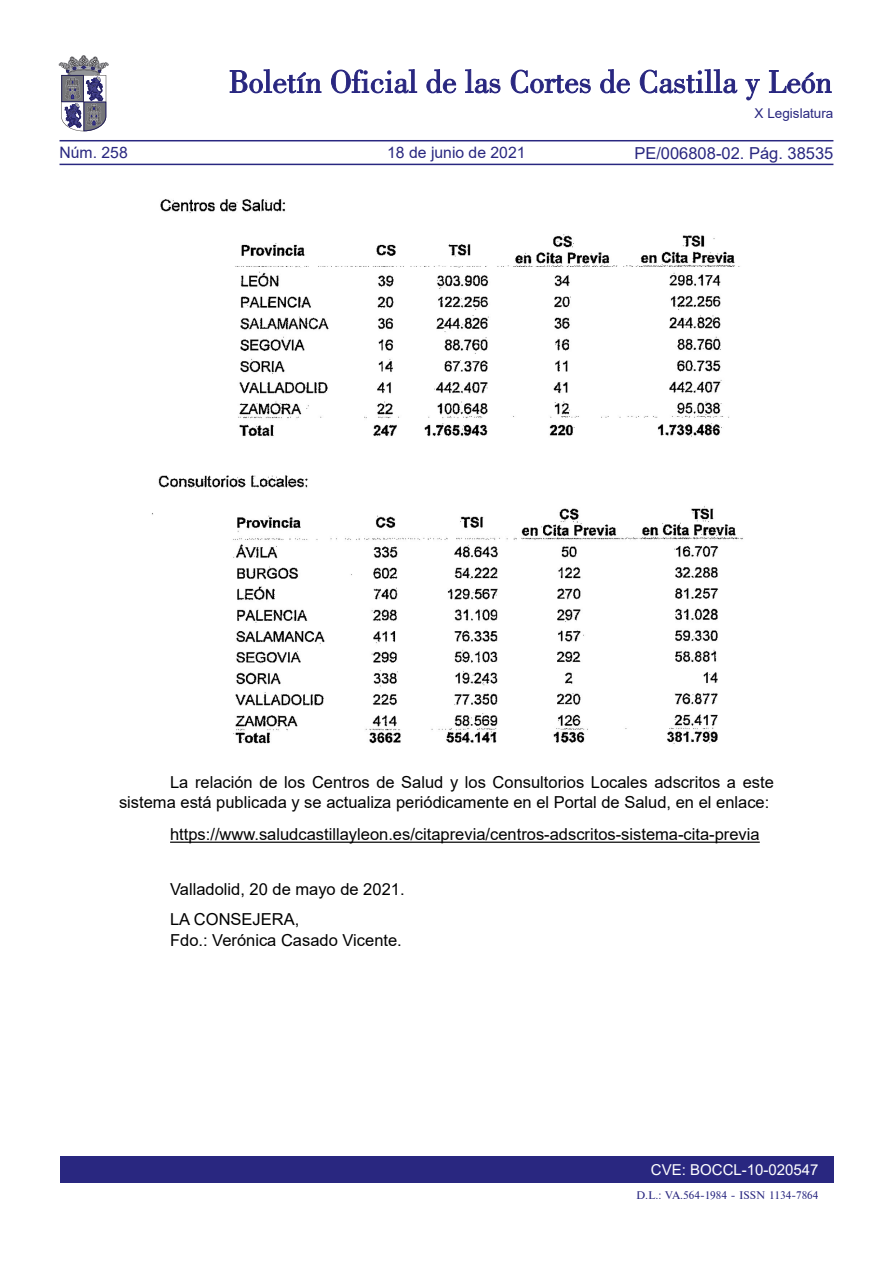
<style>
.page{position:relative;width:893px;height:1263px;background:#fff}
.page>*{position:absolute;margin:0;border:0;box-sizing:border-box;transform-origin:0 0}
.TEXTO_NORMAL{font:16.5px/19.8px "Arial";color:#000;text-align:right}
.firma{font:16.5px/21px "Arial";color:#000}
.Fecha{font:16.5px "Arial";color:#000}
.t1{font:16.5px "Arial";color:#292780}
.t2{font:15.75px "Arial";color:#292780}
.t3{font:15px "Arial";color:#fff}
.t4{font:13.5px "Arial";color:#292780}
.t5{font:10.5px "Times";color:#292780}
</style>
<div class="page">
<div style="left:60px;top:1157px;width:773px;height:26px;background:#292780"></div>
<hr style="left:60px;top:164px;width:773px;height:1px;background:#292780">
<hr style="left:60px;top:140px;width:773px;height:1px;background:#292780">
<svg style="left:230px;top:69px;width:91px;height:24px"></svg>
<svg style="left:331px;top:69px;width:86px;height:24px"></svg>
<svg style="left:426px;top:69px;width:30px;height:24px"></svg>
<svg style="left:465px;top:69px;width:35px;height:24px"></svg>
<svg style="left:511px;top:70px;width:80px;height:23px"></svg>
<svg style="left:600px;top:69px;width:30px;height:24px"></svg>
<svg style="left:640px;top:69px;width:97px;height:24px"></svg>
<svg style="left:745px;top:79px;width:15px;height:21px"></svg>
<svg style="left:769px;top:70px;width:62px;height:23px"></svg>
<svg style="left:59px;top:55px;width:49px;height:76px"></svg>
<hr style="left:170px;top:841px;width:590px;height:2px;background:#000">
<img style="left:152px;top:199px;width:591px;height:545px">
<p class="t4" style="left:755px;top:104px;width:80px">X Legislatura</p>
<p class="t2" style="left:60px;top:142px;width:70px">Núm. 258</p>
<p class="t2" style="left:387px;top:142px;width:140px">18 de junio de 2021</p>
<p class="t1" style="left:634px;top:141px;width:201px">PE/006808-02. Pág. 38535</p>
<p class="TEXTO_NORMAL" style="left:119px;top:772px;width:656px">La relación de los Centros de Salud y los Consultorios Locales adscritos a este sistema está publicada y se actualiza periódicamente en el Portal de Salud, en el enlace:</p>
<p class="TEXTO_NORMAL" style="left:170px;top:825px;width:591px">https://www.saludcastillayleon.es/citaprevia/centros-adscritos-sistema-cita-previa</p>
<p class="Fecha" style="left:170px;top:878px;width:236px">Valladolid, 20 de mayo de 2021.</p>
<p class="firma" style="left:170px;top:908px;width:233px">LA CONSEJERA,<br>Fdo.: Verónica Casado Vicente.</p>
<p class="t3" style="left:651px;top:1159px;width:169px">CVE: BOCCL-10-020547</p>
<p class="t5" style="left:636px;top:1189px;width:184px">D.L.: VA.564-1984 - ISSN 1134-7864</p>
</div>
